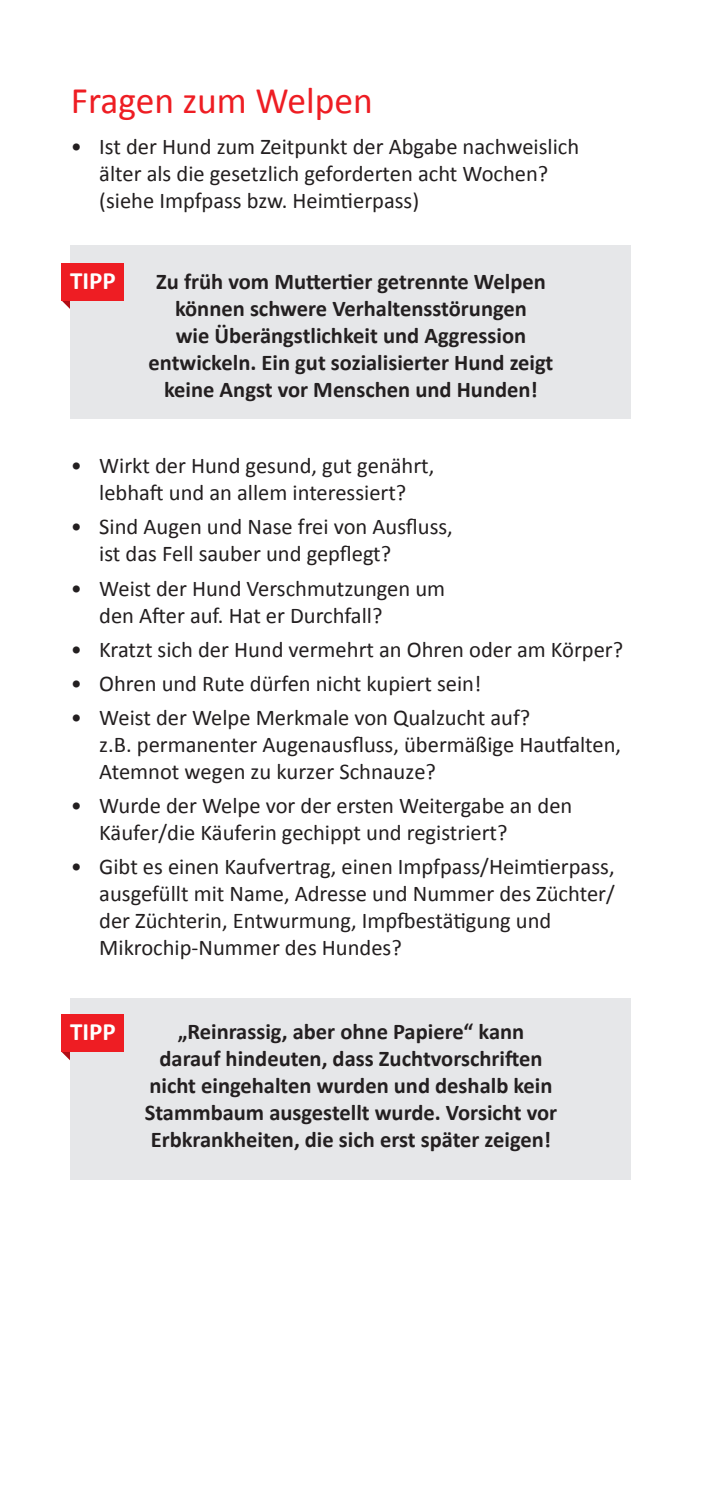
<style>
.page{position:relative;width:702px;height:1489px;background:#fff}
.page>*{position:absolute;margin:0;border:0;box-sizing:border-box;transform-origin:0 0}
.t1{font:37.5px "Calibri";color:#ee1d23}
.t2{font:700 25px "Calibri";color:#fff}
.t3{font:22.5px/27px "Calibri";color:#231f20}
.P_Hervorhebung{font:700 22.5px/27px "Calibri";color:#231f20;text-align:center}
</style>
<div class="page">
<svg style="left:61px;top:274px;width:10px;height:53px"></svg>
<div style="left:71px;top:245px;width:560px;height:174px;background:#e6e7e9"></div>
<div style="left:62px;top:263px;width:62px;height:37px;background:#ee1d23"></div>
<svg style="left:62px;top:1051px;width:9px;height:27px"></svg>
<div style="left:71px;top:998px;width:560px;height:181px;background:#e6e7e9"></div>
<div style="left:62px;top:1014px;width:62px;height:37px;background:#ee1d23"></div>
<h2 class="t1" style="left:71px;top:77px;width:303px">Fragen zum Welpen</h2>
<p class="t3" style="left:99px;top:133px;width:481px;text-indent:-28px">• Ist der Hund zum Zeitpunkt der Abgabe nachweislich älter als die gesetzlich geforderten acht Wochen? (siehe Impfpass bzw. Heimtierpass)</p>
<p class="t2" style="left:70px;top:264px;width:47px">TIPP</p>
<p class="P_Hervorhebung" style="left:148px;top:268px;width:406px">Zu früh vom Muttertier getrennte Welpen können schwere Verhaltensstörungen<br>wie Überängstlichkeit und Aggression entwickeln. Ein gut sozialisierter Hund zeigt keine Angst vor Menschen und Hunden!</p>
<p class="t3" style="left:71px;top:452px;width:365px;text-align:center">• Wirkt der Hund gesund, gut genährt, lebhaft und an allem interessiert?</p>
<p class="t3" style="left:99px;top:513px;width:355px;text-indent:-28px">• Sind Augen und Nase frei von Ausfluss, ist das Fell sauber und gepflegt?</p>
<p class="t3" style="left:99px;top:574px;width:347px;text-indent:-28px">• Weist der Hund Verschmutzungen um den After auf. Hat er Durchfall?</p>
<p class="t3" style="left:71px;top:635px;width:554px">• Kratzt sich der Hund vermehrt an Ohren oder am Körper?</p>
<p class="t3" style="left:71px;top:670px;width:412px">• Ohren und Rute dürfen nicht kupiert sein!</p>
<p class="t3" style="left:99px;top:704px;width:523px;text-indent:-28px">• Weist der Welpe Merkmale von Qualzucht auf?<br>z.B. permanenter Augenausfluss, übermäßige Hautfalten,<br>Atemnot wegen zu kurzer Schnauze?</p>
<p class="t3" style="left:99px;top:792px;width:474px;text-indent:-28px">• Wurde der Welpe vor der ersten Weitergabe an den<br>Käufer/die Käuferin gechippt und registriert?</p>
<p class="t3" style="left:99px;top:853px;width:517px;text-indent:-28px">• Gibt es einen Kaufvertrag, einen Impfpass/Heimtierpass, ausgefüllt mit Name, Adresse und Nummer des Züchter/ der Züchterin, Entwurmung, Impfbestätigung und Mikrochip-Nummer des Hundes?</p>
<p class="t2" style="left:70px;top:1015px;width:47px">TIPP</p>
<p class="P_Hervorhebung" style="left:145px;top:1017px;width:414px">„Reinrassig, aber ohne Papiere“ kann darauf hindeuten, dass Zuchtvorschriften nicht eingehalten wurden und deshalb kein Stammbaum ausgestellt wurde. Vorsicht vor Erbkrankheiten, die sich erst später zeigen!</p>
</div>
